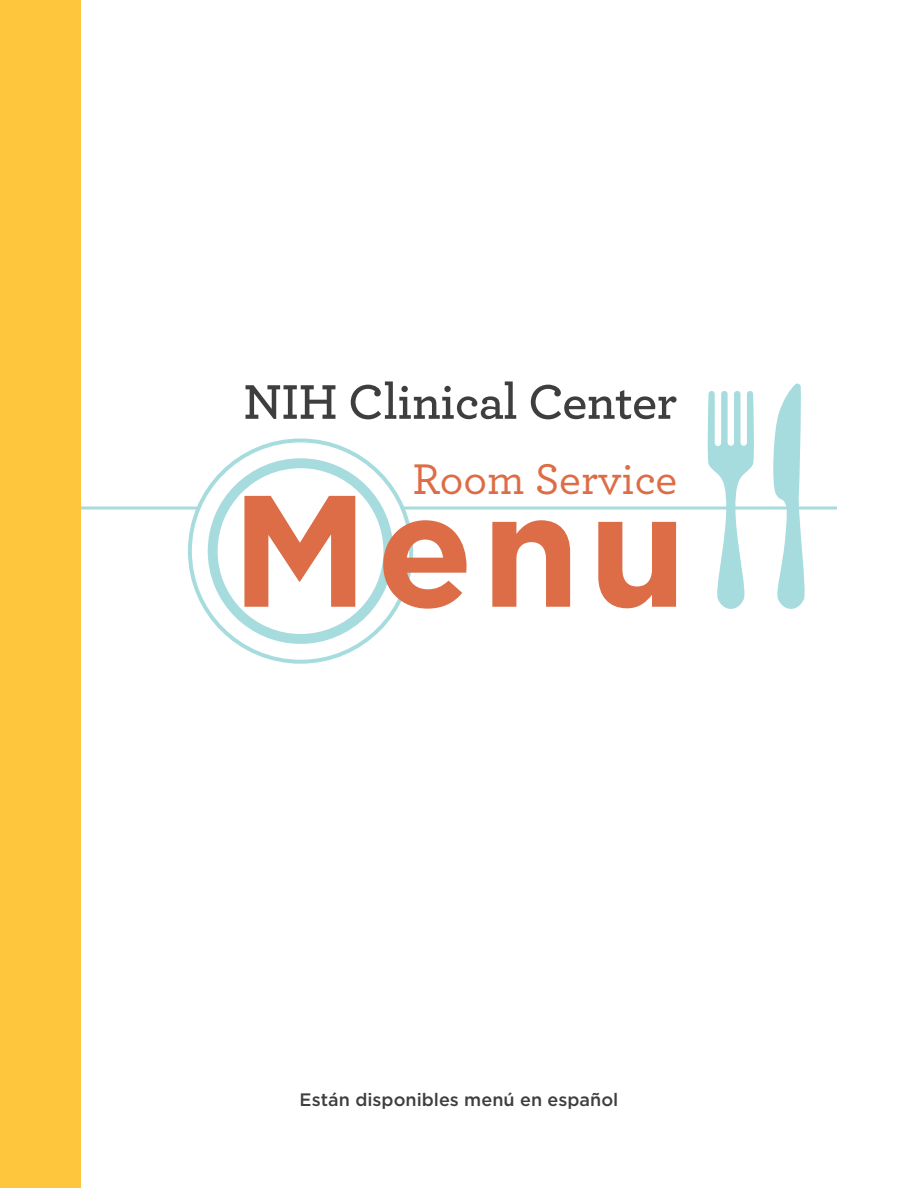
<style>
.page{position:relative;width:918px;height:1188px;background:#fff}
.page>*{position:absolute;margin:0;border:0;box-sizing:border-box;transform-origin:0 0}
.t1{font:700 158.4px "Gotham";color:#dc6d47}
.t2{font:600 51px "Archer";letter-spacing:-.01em;color:#3e3e3f}
.t3{font:500 45px "Archer";color:#dc6d47}
.t4{font:500 18px "Gotham";color:#3e3e3f}
</style>
<div class="page">
<hr style="left:0;top:507px;width:837px;height:3px;background:#a7dcdf">
<svg style="left:190px;top:440px;width:221px;height:222px"></svg>
<div style="left:213px;top:463px;width:175px;height:176px;background:#fff;border-radius:50%"></div>
<div style="left:208px;top:458px;width:185px;height:186px;border:10px solid #a7dcdf;border-radius:50%"></div>
<div style="left:0;top:0;width:81px;height:1188px;background:#fec63d"></div>
<svg style="left:707px;top:391px;width:48px;height:218px"></svg>
<svg style="left:772px;top:383px;width:35px;height:226px"></svg>
<p class="t2" style="left:243px;top:364px;width:435px">NIH Clinical Center</p>
<p class="t3" style="left:413px;top:447px;width:266px">Room Service</p>
<p class="t1" style="left:231px;top:446px;width:457px">Menu</p>
<p class="t4" style="left:300px;top:1087px;width:320px">Están disponibles menú en español</p>
</div>
